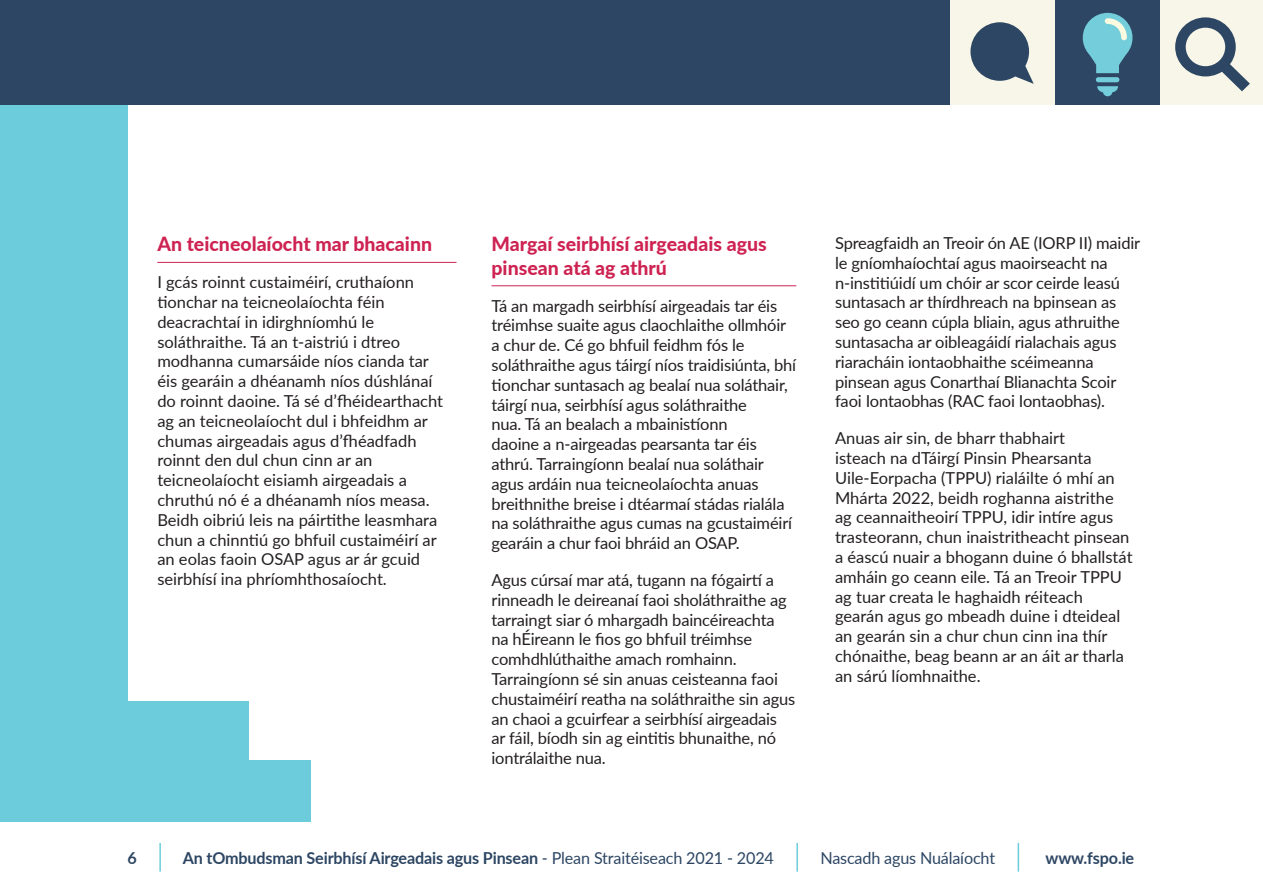
<style>
.page{position:relative;width:1263px;height:893px;background:#fff}
.page>*{position:absolute;margin:0;border:0;box-sizing:border-box;transform-origin:0 0}
.t1{font:800 19.5px/23.4px "Lato";color:#ce2352}
.t2{font:16.5px/19.8px "Lato";letter-spacing:-.01em;color:#231f20}
.t3{font:700 16.5px "Lato";letter-spacing:-.01em;color:#2d4663}
.t4{font:16.5px "Lato";letter-spacing:-.01em;color:#2d4663}
.s1{font-weight:400}
</style>
<div class="page">
<div style="left:0;top:0;width:128px;height:893px;background:#6cccdc"></div>
<div style="left:128px;top:701px;width:121px;height:121px;background:#6cccdc"></div>
<div style="left:249px;top:760px;width:61px;height:62px;background:#6cccdc"></div>
<hr style="left:157px;top:262px;width:299px;height:1px;background:#ce2352">
<hr style="left:491px;top:285px;width:305px;height:1px;background:#ce2352">
<div style="left:0;top:0;width:953px;height:105px;background:#2d4663"></div>
<div style="left:1159px;top:0;width:104px;height:105px;background:#f7f6e8"></div>
<div style="left:1054px;top:0;width:105px;height:105px;background:#2d4663"></div>
<div style="left:950px;top:0;width:104px;height:105px;background:#f7f6e8"></div>
<div style="left:1096px;top:77px;width:23px;height:5px;background:#73cdda;border-radius:3px"></div>
<svg style="left:1097px;top:86px;width:21px;height:10px"></svg>
<svg style="left:1083px;top:13px;width:49px;height:60px"></svg>
<svg style="left:970px;top:22px;width:64px;height:62px"></svg>
<svg style="left:1175px;top:17px;width:75px;height:74px"></svg>
<div style="left:0;top:822px;width:1263px;height:71px;background:#fff"></div>
<hr style="left:159px;top:843px;width:2px;height:29px;background:#6cccdc">
<hr style="left:796px;top:843px;width:2px;height:29px;background:#6cccdc">
<hr style="left:1017px;top:843px;width:2px;height:29px;background:#6cccdc">
<h1 class="t1" style="left:157px;top:232px;width:276px">An teicneolaíocht mar bhacainn</h1>
<p class="t2" style="left:157px;top:272px;width:287px">I gcás roinnt custaiméirí, cruthaíonn tionchar na teicneolaíochta féin deacrachtaí in idirghníomhú le soláthraithe. Tá an t-aistriú i dtreo modhanna cumarsáide níos cianda tar éis gearáin a dhéanamh níos dúshlánaí do roinnt daoine. Tá sé d’fhéidearthacht ag an teicneolaíocht dul i bhfeidhm ar chumas airgeadais agus d’fhéadfadh roinnt den dul chun cinn ar an teicneolaíocht eisiamh airgeadais a chruthú nó é a dhéanamh níos measa.<br>Beidh oibriú leis na páirtithe leasmhara chun a chinntiú go bhfuil custaiméirí ar an eolas faoin OSAP agus ar ár gcuid seirbhísí ina phríomhthosaíocht.</p>
<h1 class="t1" style="left:491px;top:232px;width:277px">Margaí seirbhísí airgeadais agus pinsean atá ag athrú</h1>
<p class="t2" style="left:491px;top:295px;width:306px">Tá an margadh seirbhísí airgeadais tar éis tréimhse suaite agus claochlaithe ollmhóir a chur de. Cé go bhfuil feidhm fós le soláthraithe agus táirgí níos traidisiúnta, bhí</p>
<p class="t2" style="left:491px;top:374px;width:302px">tionchar suntasach ag bealaí nua soláthair, táirgí nua, seirbhísí agus soláthraithe<br>nua. Tá an bealach a mbainistíonn<br>daoine a n-airgeadas pearsanta tar éis athrú. Tarraingíonn bealaí nua soláthair agus ardáin nua teicneolaíochta anuas breithnithe breise i dtéarmaí stádas rialála na soláthraithe agus cumas na gcustaiméirí gearáin a chur faoi bhráid an OSAP.</p>
<p class="t2" style="left:491px;top:569px;width:305px">Agus cúrsaí mar atá, tugann na fógairtí a rinneadh le deireanaí faoi sholáthraithe ag tarraingt siar ó mhargadh baincéireachta na hÉireann le fios go bhfuil tréimhse comhdhlúthaithe amach romhainn.<br>Tarraingíonn sé sin anuas ceisteanna faoi chustaiméirí reatha na soláthraithe sin agus an chaoi a gcuirfear a seirbhísí airgeadais<br>ar fáil, bíodh sin ag eintitis bhunaithe, nó iontrálaithe nua.</p>
<p class="t2" style="left:835px;top:232px;width:307px">Spreagfaidh an Treoir ón AE (IORP II) maidir le gníomhaíochtaí agus maoirseacht na n-institiúidí um chóir ar scor ceirde leasú suntasach ar thírdhreach na bpinsean as seo go ceann cúpla bliain, agus athruithe suntasacha ar oibleagáidí rialachais agus riaracháin iontaobhaithe scéimeanna pinsean agus Conarthaí Blianachta Scoir faoi Iontaobhas (RAC faoi Iontaobhas).</p>
<p class="t2" style="left:835px;top:428px;width:299px">Anuas air sin, de bharr thabhairt<br>isteach na dTáirgí Pinsin Phearsanta Uile-Eorpacha (TPPU) rialáilte ó mhí an Mhárta 2022, beidh roghanna aistrithe ag ceannaitheoirí TPPU, idir intíre agus trasteorann, chun inaistritheacht pinsean a éascú nuair a bhogann duine ó bhallstát amháin go ceann eile. Tá an Treoir TPPU ag tuar creata le haghaidh réiteach gearán agus go mbeadh duine i dteideal an gearán sin a chur chun cinn ina thír chónaithe, beag beann ar an áit ar tharla an sárú líomhnaithe.</p>
<p class="t3" style="left:128px;top:846px;width:11px">6</p>
<p class="t3" style="left:183px;top:846px;width:593px">An tOmbudsman Seirbhísí Airgeadais agus Pinsean <span class="s1">- Plean Straitéiseach 2021 - 2024</span></p>
<p class="t4" style="left:820px;top:846px;width:176px">Nascadh agus Nuálaíocht</p>
<p class="t3" style="left:1045px;top:846px;width:90px">www.fspo.ie</p>
</div>
